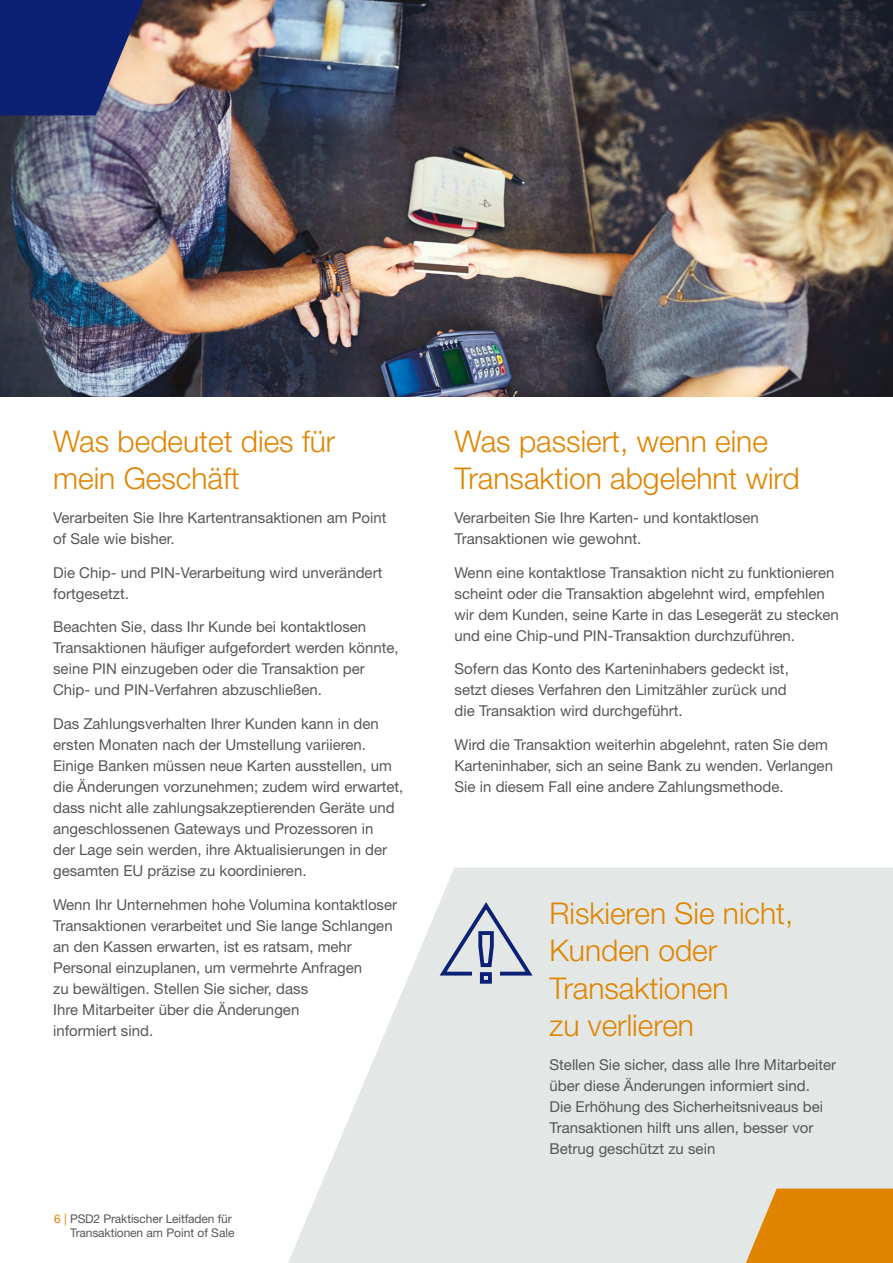
<style>
.page{position:relative;width:893px;height:1263px;background:#fff}
.page>*{position:absolute;margin:0;border:0;box-sizing:border-box;transform-origin:0 0}
.t1{font:300 30px/37.5px "Helvetica Neue LT Std";color:#e08400}
.t2{font:15px/21px "Helvetica Neue LT Std";color:#575756}
.t3{font:12px/14.4px "Helvetica Neue LT Std";letter-spacing:-.01em;color:#575756;text-align:right}
.s1{color:#e08400}
</style>
<div class="page">
<svg style="left:288px;top:868px;width:605px;height:395px;background:#e7eae8"></svg>
<img style="left:0;top:0;width:893px;height:397px">
<svg style="left:0;top:0;width:143px;height:115px;background:#29377b"></svg>
<svg style="left:746px;top:1188px;width:147px;height:75px;background:#e08e19"></svg>
<svg style="left:436px;top:898px;width:100px;height:81px;background:#c3cad4"></svg>
<div style="left:480px;top:972px;width:12px;height:12px;border:4px solid #0c2074"></div>
<h1 class="t1" style="left:53px;top:421px;width:284px">Was bedeutet dies für mein Geschäft</h1>
<p class="t2" style="left:53px;top:507px;width:335px">Verarbeiten Sie Ihre Kartentransaktionen am Point of Sale wie bisher.</p>
<p class="t2" style="left:53px;top:561px;width:331px">Die Chip- und PIN-Verarbeitung wird unverändert fortgesetzt.</p>
<p class="t2" style="left:53px;top:616px;width:347px">Beachten Sie, dass Ihr Kunde bei kontaktlosen Transaktionen häufiger aufgefordert werden könnte, seine PIN einzugeben oder die Transaktion per Chip- und PIN-Verfahren abzuschließen.</p>
<p class="t2" style="left:53px;top:713px;width:352px">Das Zahlungsverhalten Ihrer Kunden kann in den ersten Monaten nach der Umstellung variieren.<br>Einige Banken müssen neue Karten ausstellen, um die Änderungen vorzunehmen; zudem wird erwartet, dass nicht alle zahlungsakzeptierenden Geräte und angeschlossenen Gateways und Prozessoren in<br>der Lage sein werden, ihre Aktualisierungen in der gesamten EU präzise zu koordinieren.</p>
<p class="t2" style="left:53px;top:894px;width:345px">Wenn Ihr Unternehmen hohe Volumina kontaktloser Transaktionen verarbeitet und Sie lange Schlangen an den Kassen erwarten, ist es ratsam, mehr Personal einzuplanen, um vermehrte Anfragen<br>zu bewältigen. Stellen Sie sicher, dass<br>Ihre Mitarbeiter über die Änderungen<br>informiert sind.</p>
<p class="t3" style="left:54px;top:1211px;width:182px"><span class="s1">6 |</span> PSD2 Praktischer Leitfaden für<br>Transaktionen am Point of Sale</p>
<h1 class="t1" style="left:455px;top:421px;width:347px">Was passiert, wenn eine<br>Transaktion abgelehnt wird</h1>
<p class="t2" style="left:455px;top:507px;width:306px">Verarbeiten Sie Ihre Karten- und kontaktlosen<br>Transaktionen wie gewohnt.</p>
<p class="t2" style="left:455px;top:561px;width:386px">Wenn eine kontaktlose Transaktion nicht zu funktionieren scheint oder die Transaktion abgelehnt wird, empfehlen wir dem Kunden, seine Karte in das Lesegerät zu stecken und eine Chip-und PIN-Transaktion durchzuführen.</p>
<p class="t2" style="left:455px;top:658px;width:336px">Sofern das Konto des Karteninhabers gedeckt ist, setzt dieses Verfahren den Limitzähler zurück und die Transaktion wird durchgeführt.</p>
<p class="t2" style="left:455px;top:734px;width:380px">Wird die Transaktion weiterhin abgelehnt, raten Sie dem<br>Karteninhaber, sich an seine Bank zu wenden. Verlangen<br>Sie in diesem Fall eine andere Zahlungsmethode.</p>
<h1 class="t1" style="left:549px;top:893px;width:245px">Riskieren Sie nicht,<br>Kunden oder<br>Transaktionen<br>zu verlieren</h1>
<p class="t2" style="left:549px;top:1054px;width:288px">Stellen Sie sicher, dass alle Ihre Mitarbeiter über diese Änderungen informiert sind.<br>Die Erhöhung des Sicherheitsniveaus bei Transaktionen hilft uns allen, besser vor Betrug geschützt zu sein</p>
</div>
